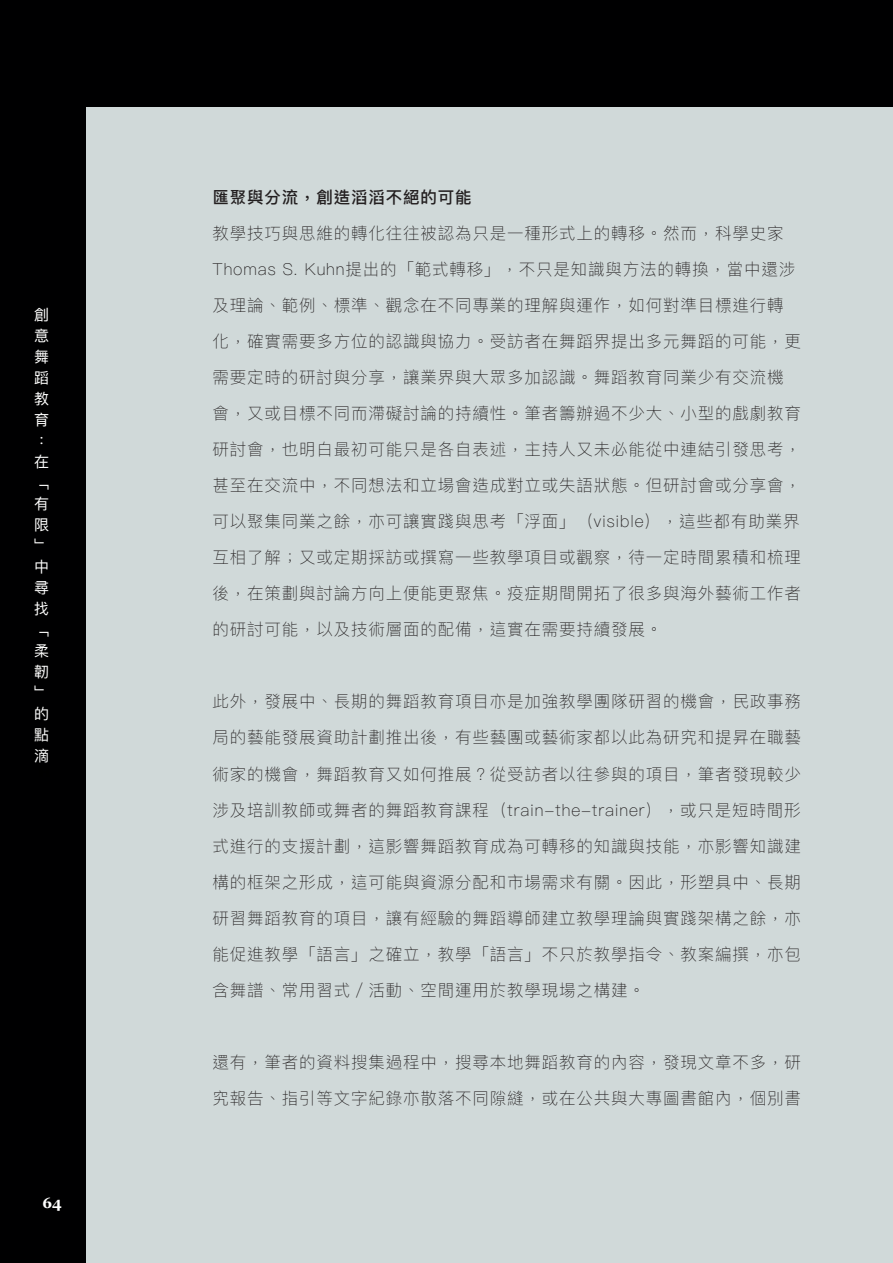
<style>
.page{position:relative;width:893px;height:1263px;background:#fff}
.page>*{position:absolute;margin:0;border:0;box-sizing:border-box;transform-origin:0 0}
.t1{font:100 16.5px/36px "Ping Fang HK";letter-spacing:.05em;color:#231f20}
.t2{font:500 16.5px "Ping Fang HK";letter-spacing:.05em;color:#231f20}
.t3{font:15px/21px "Ping Fang HK";color:#fff;text-align:justify}
.t4{font:700 15px "Georgia";color:#fff}
</style>
<div class="page">
<div style="left:0;top:85px;width:893px;height:1178px;background:#d0d9d9"></div>
<div style="left:0;top:0;width:85px;height:1263px;background:#000001"></div>
<div style="left:6px;top:0;width:887px;height:106px;background:#000001"></div>
<p class="t3" style="left:34px;top:304px;width:17px">創意舞蹈教育：在﹁有限﹂中尋找﹁柔韌﹂的點滴</p>
<p class="t4" style="left:43px;top:1192px;width:21px">64</p>
<p class="t2" style="left:213px;top:187px;width:261px">匯聚與分流，創造滔滔不絕的可能</p>
<p class="t1" style="left:213px;top:215px;width:590px">教學技巧與思維的轉化往往被認為只是一種形式上的轉移。然而，科學史家Thomas S. Kuhn提出的「範式轉移」，不只是知識與方法的轉換，當中還涉及理論、範例、標準、觀念在不同專業的理解與運作，如何對準目標進行轉化，確實需要多方位的認識與協力。受訪者在舞蹈界提出多元舞蹈的可能，更需要定時的研討與分享，讓業界與大眾多加認識。舞蹈教育同業少有交流機會，又或目標不同而滯礙討論的持續性。筆者籌辦過不少大、小型的戲劇教育研討會，也明白最初可能只是各自表述，主持人又未必能從中連結引發思考，甚至在交流中，不同想法和立場會造成對立或失語狀態。但研討會或分享會，可以聚集同業之餘，亦可讓實踐與思考「浮面」（visible），這些都有助業界互相了解；又或定期採訪或撰寫一些教學項目或觀察，待一定時間累積和梳理後，在策劃與討論方向上便能更聚焦。疫症期間開拓了很多與海外藝術工作者的研討可能，以及技術層面的配備，這實在需要持續發展。</p>
<p class="t1" style="left:213px;top:683px;width:590px;text-align:justify">此外，發展中、長期的舞蹈教育項目亦是加強教學團隊研習的機會，民政事務局的藝能發展資助計劃推出後，有些藝團或藝術家都以此為研究和提昇在職藝術家的機會，舞蹈教育又如何推展？從受訪者以往參與的項目，筆者發現較少涉及培訓教師或舞者的舞蹈教育課程（train-the-trainer），或只是短時間形式進行的支援計劃，這影響舞蹈教育成為可轉移的知識與技能，亦影響知識建構的框架之形成，這可能與資源分配和市場需求有關。因此，形塑具中、長期研習舞蹈教育的項目，讓有經驗的舞蹈導師建立教學理論與實踐架構之餘，亦能促進教學「語言」之確立，教學「語言」不只於教學指令、教案編撰，亦包含舞譜、常用習式／活動、空間運用於教學現場之構建。</p>
<p class="t1" style="left:213px;top:1043px;width:590px">還有，筆者的資料搜集過程中，搜尋本地舞蹈教育的內容，發現文章不多，研究報告、指引等文字紀錄亦散落不同隙縫，或在公共與大專圖書館內，個別書</p>
</div>
